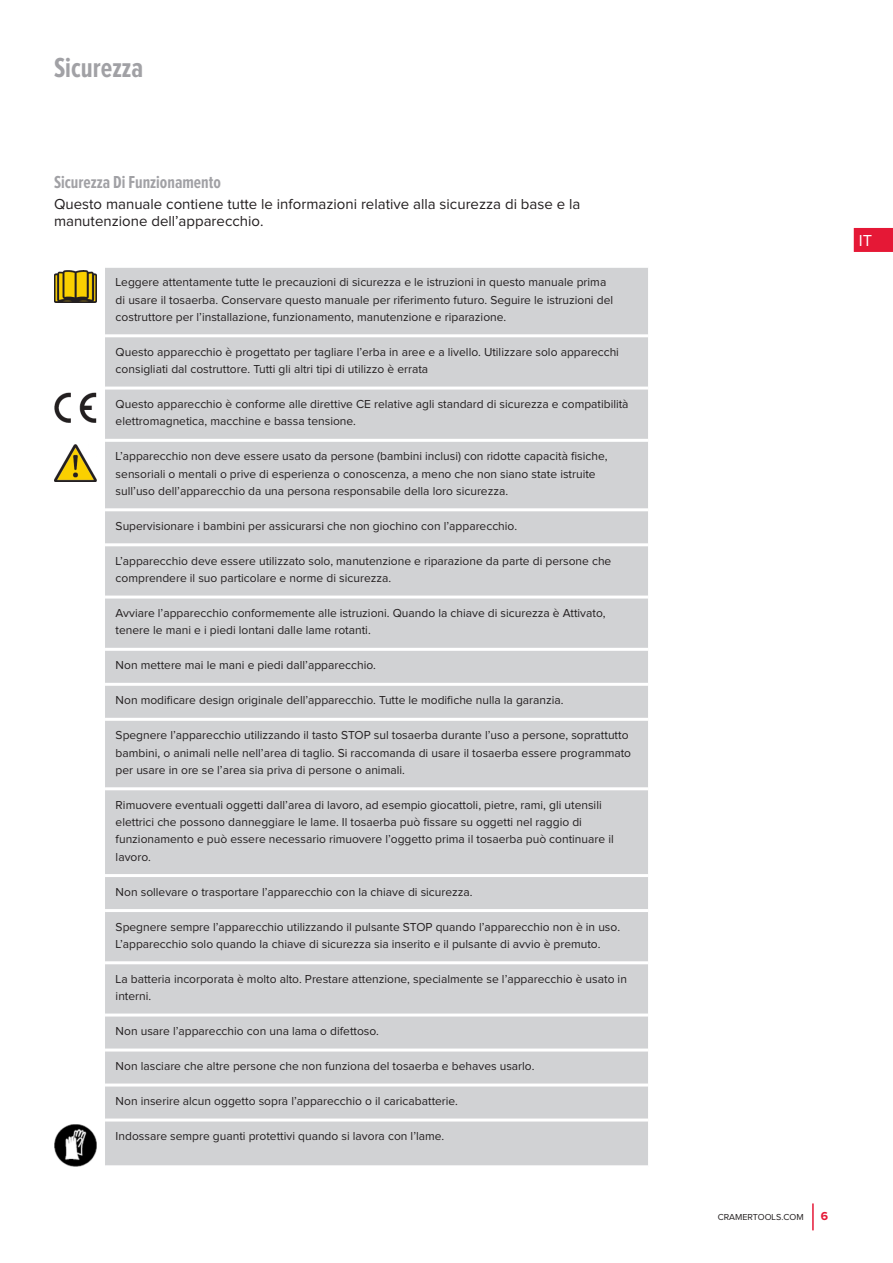
<style>
.page{position:relative;width:893px;height:1263px;background:#fff}
.page>*{position:absolute;margin:0;border:0;box-sizing:border-box;transform-origin:0 0}
.Rubrik_1_Greenworks{font:700 28.5px "Proxima Nova Ex Cn";color:#a1a1a5}
.Rubrik_2_Greenworks{font:700 18px "Proxima Nova Ex Cn";color:#a1a1a5}
.t1{font:16.5px "Proxima Nova";color:#fff}
.Introtext{font:15px/17.2px "Proxima Nova";color:#231f20}
.Brödtext{font:12px/17.2px "Proxima Nova";color:#231f20}
.t2{font:700 12px "Proxima Nova";color:#e51836}
.t3{font:9px "Proxima Nova";color:#231f20}
</style>
<div class="page">
<hr style="left:812px;top:1203px;width:2px;height:27px;background:#e51836">
<svg style="left:853px;top:228px;width:40px;height:24px"></svg>
<div style="left:105px;top:268px;width:543px;height:897px;background:#d1d2d4"></div>
<hr style="left:105px;top:334px;width:543px;height:3px;background:#fff">
<hr style="left:105px;top:387px;width:543px;height:3px;background:#fff">
<hr style="left:105px;top:439px;width:543px;height:3px;background:#fff">
<hr style="left:105px;top:508px;width:543px;height:3px;background:#fff">
<hr style="left:105px;top:543px;width:543px;height:3px;background:#fff">
<hr style="left:105px;top:595px;width:543px;height:3px;background:#fff">
<hr style="left:105px;top:648px;width:543px;height:3px;background:#fff">
<hr style="left:105px;top:683px;width:543px;height:3px;background:#fff">
<hr style="left:105px;top:718px;width:543px;height:3px;background:#fff">
<hr style="left:105px;top:787px;width:543px;height:3px;background:#fff">
<hr style="left:105px;top:874px;width:543px;height:3px;background:#fff">
<hr style="left:105px;top:909px;width:543px;height:3px;background:#fff">
<hr style="left:105px;top:961px;width:543px;height:3px;background:#fff">
<hr style="left:105px;top:1013px;width:543px;height:3px;background:#fff">
<hr style="left:105px;top:1048px;width:543px;height:3px;background:#fff">
<hr style="left:105px;top:1083px;width:543px;height:3px;background:#fff">
<hr style="left:105px;top:1118px;width:543px;height:3px;background:#fff">
<img style="left:54px;top:271px;width:43px;height:31px">
<img style="left:54px;top:392px;width:43px;height:31px">
<img style="left:54px;top:445px;width:43px;height:37px">
<img style="left:54px;top:1124px;width:43px;height:43px">
<p class="Rubrik_1_Greenworks" style="left:54px;top:54px;width:91px">Sicurezza</p>
<p class="Rubrik_2_Greenworks" style="left:54px;top:173px;width:168px">Sicurezza Di Funzionamento</p>
<p class="Introtext" style="left:54px;top:196px;width:528px">Questo manuale contiene tutte le informazioni relative alla sicurezza di base e la manutenzione dell’apparecchio.</p>
<p class="Brödtext" style="left:116px;top:274px;width:499px">Leggere attentamente tutte le precauzioni di sicurezza e le istruzioni in questo manuale prima di usare il tosaerba. Conservare questo manuale per riferimento futuro. Seguire le istruzioni del costruttore per l’installazione, funzionamento, manutenzione e riparazione.</p>
<p class="Brödtext" style="left:116px;top:344px;width:505px">Questo apparecchio è progettato per tagliare l’erba in aree e a livello. Utilizzare solo apparecchi consigliati dal costruttore. Tutti gli altri tipi di utilizzo è errata</p>
<p class="Brödtext" style="left:116px;top:396px;width:514px">Questo apparecchio è conforme alle direttive CE relative agli standard di sicurezza e compatibilità elettromagnetica, macchine e bassa tensione.</p>
<p class="Brödtext" style="left:116px;top:448px;width:493px">L’apparecchio non deve essere usato da persone (bambini inclusi) con ridotte capacità fisiche, sensoriali o mentali o prive di esperienza o conoscenza, a meno che non siano state istruite sull’uso dell’apparecchio da una persona responsabile della loro sicurezza.</p>
<p class="Brödtext" style="left:116px;top:518px;width:403px">Supervisionare i bambini per assicurarsi che non giochino con l’apparecchio.</p>
<p class="Brödtext" style="left:116px;top:553px;width:497px">L’apparecchio deve essere utilizzato solo, manutenzione e riparazione da parte di persone che comprendere il suo particolare e norme di sicurezza.</p>
<p class="Brödtext" style="left:116px;top:605px;width:491px">Avviare l’apparecchio conformemente alle istruzioni. Quando la chiave di sicurezza è Attivato, tenere le mani e i piedi lontani dalle lame rotanti.</p>
<p class="Brödtext" style="left:116px;top:657px;width:262px">Non mettere mai le mani e piedi dall’apparecchio.</p>
<p class="Brödtext" style="left:116px;top:692px;width:449px">Non modificare design originale dell’apparecchio. Tutte le modifiche nulla la garanzia.</p>
<p class="Brödtext" style="left:116px;top:727px;width:517px">Spegnere l’apparecchio utilizzando il tasto STOP sul tosaerba durante l’uso a persone, soprattutto bambini, o animali nelle nell’area di taglio. Si raccomanda di usare il tosaerba essere programmato per usare in ore se l’area sia priva di persone o animali.</p>
<p class="Brödtext" style="left:116px;top:797px;width:500px">Rimuovere eventuali oggetti dall’area di lavoro, ad esempio giocattoli, pietre, rami, gli utensili elettrici che possono danneggiare le lame. Il tosaerba può fissare su oggetti nel raggio di funzionamento e può essere necessario rimuovere l’oggetto prima il tosaerba può continuare il lavoro.</p>
<p class="Brödtext" style="left:116px;top:883px;width:359px">Non sollevare o trasportare l’apparecchio con la chiave di sicurezza.</p>
<p class="Brödtext" style="left:116px;top:918px;width:506px">Spegnere sempre l’apparecchio utilizzando il pulsante STOP quando l’apparecchio non è in uso.<br>L’apparecchio solo quando la chiave di sicurezza sia inserito e il pulsante di avvio è premuto.</p>
<p class="Brödtext" style="left:116px;top:971px;width:513px">La batteria incorporata è molto alto. Prestare attenzione, specialmente se l’apparecchio è usato in interni.</p>
<p class="Brödtext" style="left:116px;top:1023px;width:265px">Non usare l’apparecchio con una lama o difettoso.</p>
<p class="Brödtext" style="left:116px;top:1058px;width:420px">Non lasciare che altre persone che non funziona del tosaerba e behaves usarlo.</p>
<p class="Brödtext" style="left:116px;top:1093px;width:344px">Non inserire alcun oggetto sopra l’apparecchio o il caricabatterie.</p>
<p class="Brödtext" style="left:116px;top:1128px;width:330px">Indossare sempre guanti protettivi quando si lavora con l’lame.</p>
<h3 class="t1" style="left:859px;top:233px;width:15px">IT</h3>
<p class="t3" style="left:718px;top:1213px;width:87px">CRAMERTOOLS.COM</p>
<p class="t2" style="left:821px;top:1211px;width:9px">6</p>
</div>
